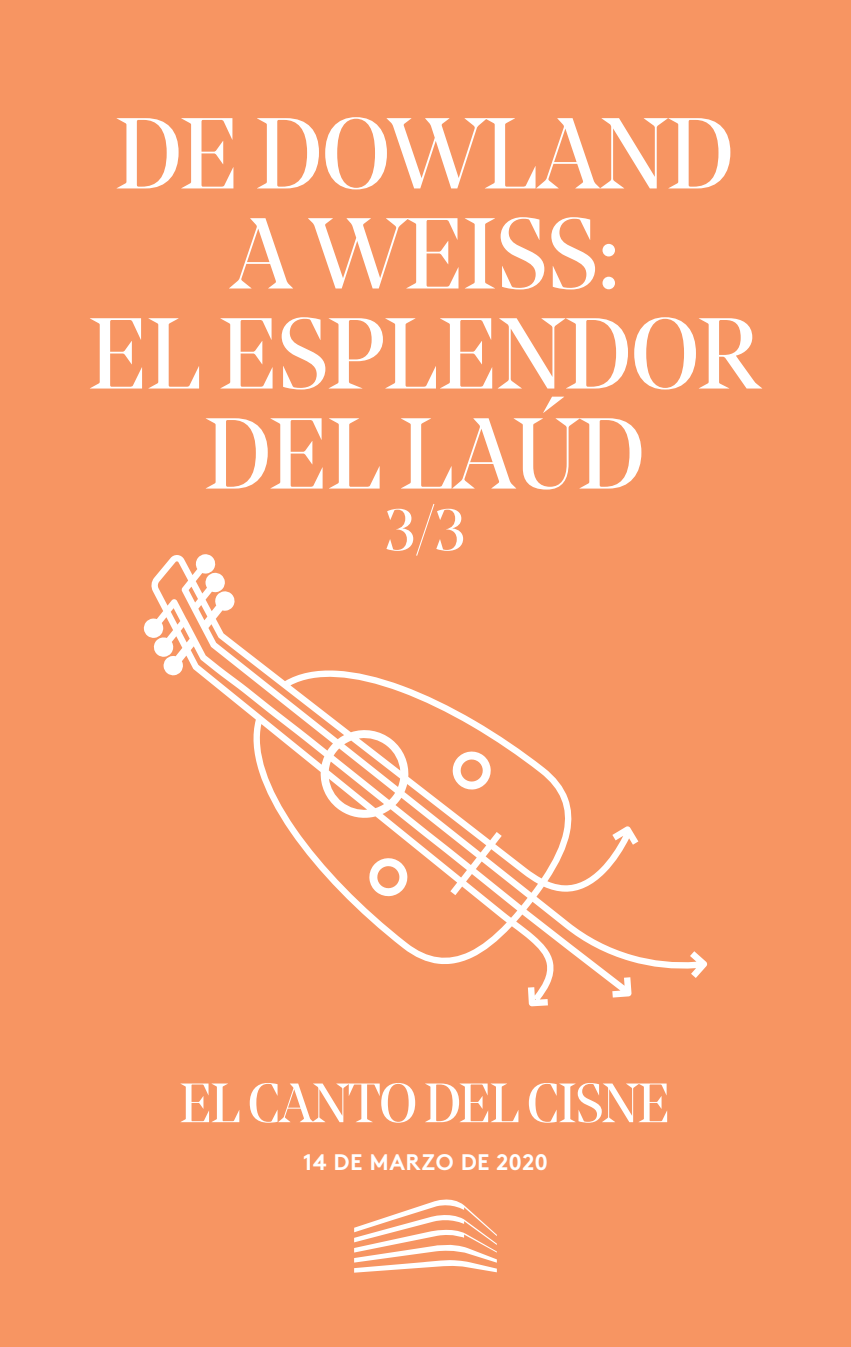
<style>
.page{position:relative;width:851px;height:1347px;background:#fff}
.page>*{position:absolute;margin:0;border:0;box-sizing:border-box;transform-origin:0 0}
.t1{font:100px/100px "Noe Display";letter-spacing:-.01em;color:#fff;text-align:center}
.t2{font:58.25px "Noe Display";color:#fff}
.t3{font:55px "Noe Display";letter-spacing:-.03em;color:#fff}
.t4{font:700 22.5px "Brown Pro";letter-spacing:.02em;color:#fff}
</style>
<div class="page">
<div style="left:0;top:0;width:850px;height:1346px;background:#f79562"></div>
<svg style="left:354px;top:1199px;width:143px;height:73px"></svg>
<svg style="left:144px;top:554px;width:563px;height:452px"></svg>
<p class="t1" style="left:88px;top:103px;width:674px">DE DOWLAND<br>A WEISS:<br>EL ESPLENDOR<br>DEL LAÚD</p>
<p class="t2" style="left:385px;top:494px;width:82px">3/3</p>
<p class="t3" style="left:179px;top:1069px;width:492px">EL CANTO DEL CISNE</p>
<p class="t4" style="left:303px;top:1143px;width:246px">14 DE MARZO DE 2020</p>
</div>
